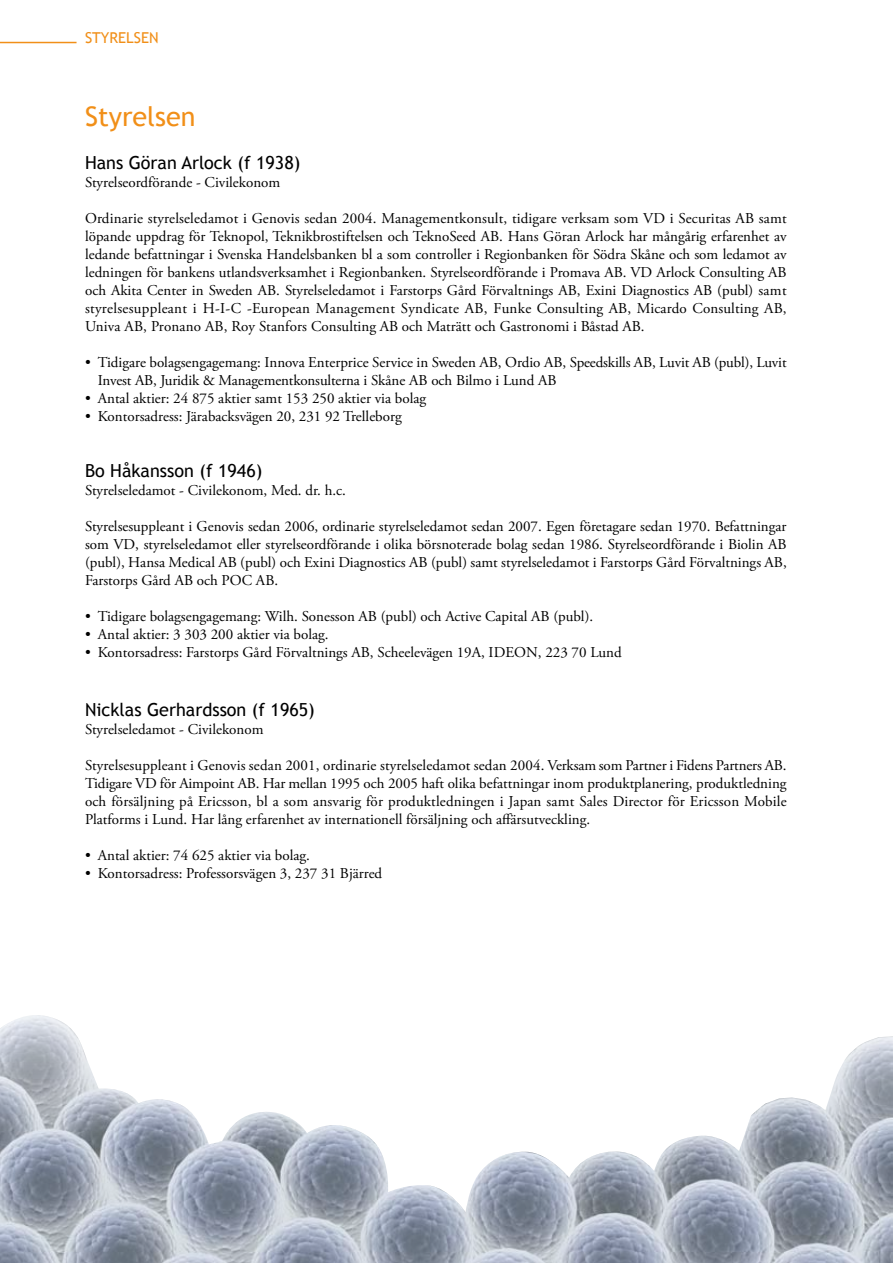
<style>
.page{position:relative;width:893px;height:1263px;background:#fff}
.page>*{position:absolute;margin:0;border:0;box-sizing:border-box;transform-origin:0 0}
.t1{font:27px "Trebuchet MS";color:#f18f18}
.t2{font:18px "Trebuchet MS";color:#000}
.t3{font:15px/18px "Adobe Garamond Pro";color:#000;text-align:justify}
.t4{font:15px "Trebuchet MS";color:#f18f18}
</style>
<div class="page">
<hr style="left:0;top:42px;width:77px;height:1px;background:#f18f18">
<img style="left:0;top:1015px;width:893px;height:248px">
<p class="t4" style="left:85px;top:29px;width:34px">Styrelsen</p>
<h1 class="t1" style="left:85px;top:101px;width:112px">Styrelsen</h1>
<p class="t2" style="left:85px;top:152px;width:217px">Hans Göran Arlock (f 1938)</p>
<p class="t3" style="left:85px;top:174px;width:197px">Styrelseordförande - Civilekonom</p>
<p class="t3" style="left:85px;top:210px;width:703px">Ordinarie styrelseledamot i Genovis sedan 2004. Managementkonsult, tidigare verksam som VD i Securitas AB samt löpande uppdrag för Teknopol, Teknikbrostiftelsen och TeknoSeed AB. Hans Göran Arlock har mångårig erfarenhet av ledande befattningar i Svenska Handelsbanken bl a som controller i Regionbanken för Södra Skåne och som ledamot av ledningen för bankens utlandsverksamhet i Regionbanken. Styrelseordförande i Promava AB. VD Arlock Consulting AB och Akita Center in Sweden AB. Styrelseledamot i Farstorps Gård Förvaltnings AB, Exini Diagnostics AB (publ) samt styrelsesuppleant i H-I-C -European Management Syndicate AB, Funke Consulting AB, Micardo Consulting AB, Univa AB, Pronano AB, Roy Stanfors Consulting AB och Maträtt och Gastronomi i Båstad AB.</p>
<p class="t3" style="left:98px;top:354px;width:690px;text-indent:-13px">• Tidigare bolagsengagemang: Innova Enterprice Service in Sweden AB, Ordio AB, Speedskills AB, Luvit AB (publ), Luvit<br>Invest AB, Juridik &amp; Managementkonsulterna i Skåne AB och Bilmo i Lund AB</p>
<p class="t3" style="left:85px;top:390px;width:343px">• Antal aktier: 24 875 aktier samt 153 250 aktier via bolag</p>
<p class="t3" style="left:85px;top:408px;width:318px">• Kontorsadress: Järabacksvägen 20, 231 92 Trelleborg</p>
<p class="t2" style="left:85px;top:460px;width:179px">Bo Håkansson (f 1946)</p>
<p class="t3" style="left:85px;top:482px;width:262px">Styrelseledamot - Civilekonom, Med. dr. h.c.</p>
<p class="t3" style="left:85px;top:518px;width:703px">Styrelsesuppleant i Genovis sedan 2006, ordinarie styrelseledamot sedan 2007. Egen företagare sedan 1970. Befattningar som VD, styrelseledamot eller styrelseordförande i olika börsnoterade bolag sedan 1986. Styrelseordförande i Biolin AB (publ), Hansa Medical AB (publ) och Exini Diagnostics AB (publ) samt styrelseledamot i Farstorps Gård Förvaltnings AB, Farstorps Gård AB och POC AB.</p>
<p class="t3" style="left:85px;top:608px;width:510px">• Tidigare bolagsengagemang: Wilh. Sonesson AB (publ) och Active Capital AB (publ).</p>
<p class="t3" style="left:85px;top:626px;width:245px">• Antal aktier: 3 303 200 aktier via bolag.</p>
<p class="t3" style="left:85px;top:644px;width:538px">• Kontorsadress: Farstorps Gård Förvaltnings AB, Scheelevägen 19A, IDEON, 223 70 Lund</p>
<p class="t2" style="left:85px;top:699px;width:231px">Nicklas Gerhardsson (f 1965)</p>
<p class="t3" style="left:85px;top:721px;width:180px">Styrelseledamot - Civilekonom</p>
<p class="t3" style="left:85px;top:757px;width:703px">Styrelsesuppleant i Genovis sedan 2001, ordinarie styrelseledamot sedan 2004. Verksam som Partner i Fidens Partners AB.<br>Tidigare VD för Aimpoint AB. Har mellan 1995 och 2005 haft olika befattningar inom produktplanering, produktledning och försäljning på Ericsson, bl a som ansvarig för produktledningen i Japan samt Sales Director för Ericsson Mobile Platforms i Lund. Har lång erfarenhet av internationell försäljning och affärsutveckling.</p>
<p class="t3" style="left:85px;top:847px;width:226px">• Antal aktier: 74 625 aktier via bolag.</p>
<p class="t3" style="left:85px;top:865px;width:299px">• Kontorsadress: Professorsvägen 3, 237 31 Bjärred</p>
</div>
